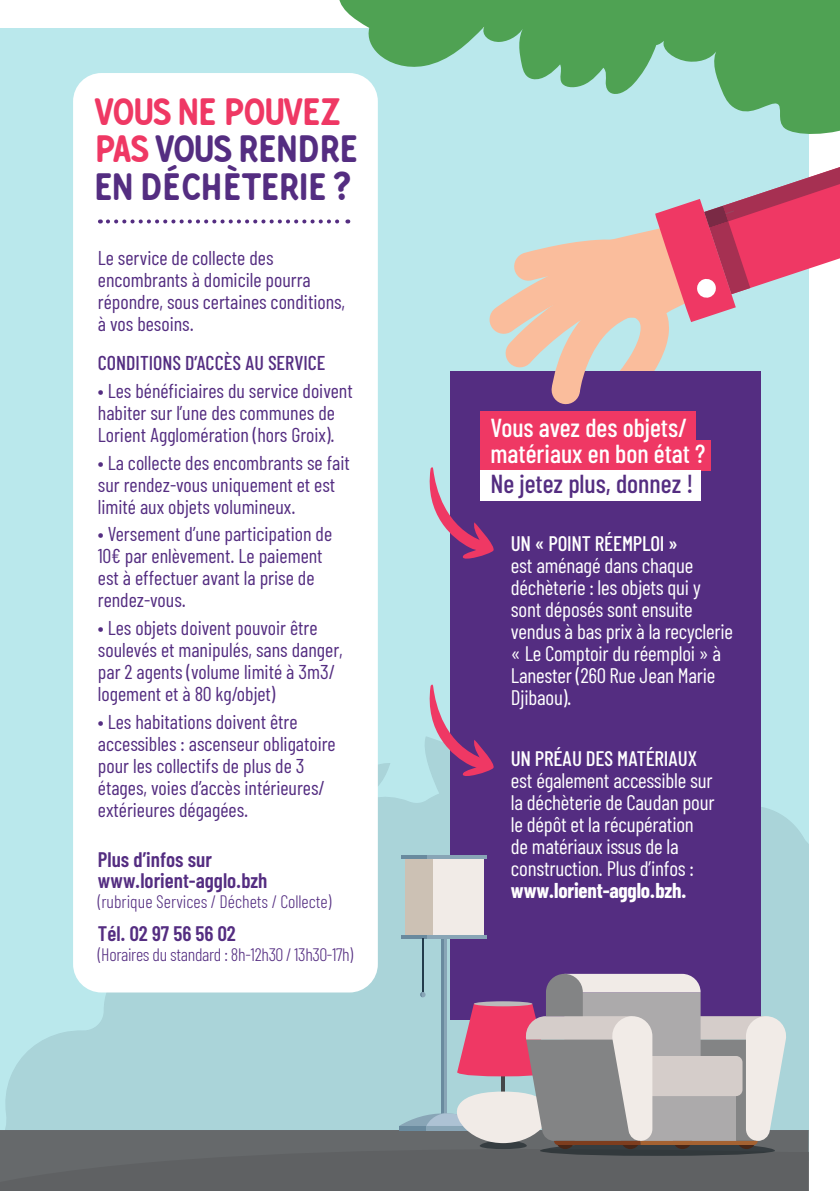
<style>
.page{position:relative;width:840px;height:1191px;background:#fff}
.page>*{position:absolute;margin:0;border:0;box-sizing:border-box;transform-origin:0 0}
.t1{font:38px/37.2px "Gunnar";letter-spacing:-.02em;color:#542d81}
.t2{font:500 26px/26px "Barlow Condensed";color:#fff}
.t3{font:500 26px "Barlow Condensed";color:#542d81}
.t4{font:21px/22px "Barlow Condensed";letter-spacing:-.01em;color:#fff}
.t5{font:600 21px/21.6px "Barlow Condensed";color:#542d81}
.t6{font:500 21px "Barlow Condensed";letter-spacing:-.01em;color:#fff}
.t7{font:700 21px "Barlow Condensed";letter-spacing:-.01em;color:#fff}
.t8{font:20px/22px "Barlow Condensed";color:#542d81}
.t9{font:500 20px "Barlow Condensed";color:#542d81}
.t10{font:300 18px "Barlow Condensed";letter-spacing:-.015em;color:#542d81}
.s1{color:#ef3864}
</style>
<div class="page">
<div style="left:0;top:28px;width:808px;height:1132px;background:#bae8ec"></div>
<svg style="left:5px;top:722px;width:803px;height:407px;fill:#aad4d9"></svg>
<div style="left:0;top:1129px;width:808px;height:62px;background:#5f6163"></div>
<svg style="left:339px;top:0;width:121px;height:95px;fill:#4fa253"></svg>
<svg style="left:460px;top:0;width:379px;height:154px;fill:#4fa253"></svg>
<div style="left:449px;top:371px;width:311px;height:649px;background:#542d81"></div>
<svg style="left:429px;top:464px;width:65px;height:98px"></svg>
<svg style="left:424px;top:682px;width:70px;height:97px"></svg>
<div style="left:480px;top:411px;width:215px;height:31px;background:#ef3864"></div>
<div style="left:480px;top:440px;width:230px;height:31px;background:#ef3864"></div>
<div style="left:480px;top:470px;width:220px;height:31px;background:#fff"></div>
<svg style="left:489px;top:167px;width:350px;height:238px"></svg>
<div style="left:603px;top:371px;width:56px;height:36px;background:#542d81"></div>
<hr style="left:441px;top:897px;width:3px;height:222px;background:#698a9e">
<hr style="left:444px;top:897px;width:2px;height:222px;background:#88a5b6">
<div style="left:405px;top:859px;width:78px;height:75px;background:#f1ebe7"></div>
<div style="left:405px;top:859px;width:28px;height:75px;background:#ccc1b4"></div>
<svg style="left:401px;top:934px;width:26px;height:4px"></svg>
<svg style="left:427px;top:934px;width:59px;height:4px"></svg>
<hr style="left:401px;top:855px;width:85px;height:4px;background:#698a9e">
<hr style="left:427px;top:855px;width:59px;height:4px;background:#88a5b6">
<hr style="left:422px;top:938px;width:1px;height:56px;background:#223b4b">
<svg style="left:399px;top:964px;width:388px;height:191px;background:#a69ba8"></svg>
<div style="left:73px;top:73px;width:304px;height:919px;background:#fff;border-radius:28px"></div>
<svg style="left:108px;top:219px;width:240px;height:4px"></svg>
<h1 class="t1" style="left:94px;top:94px;width:265px"><span class="s1">VOUS NE POUVEZ<br>PAS</span> VOUS RENDRE<br>EN DÉCHÈTERIE ?</h1>
<p class="t8" style="left:98px;top:246px;width:249px">Le service de collecte des encombrants à domicile pourra répondre, sous certaines conditions, à vos besoins.</p>
<p class="t9" style="left:98px;top:350px;width:229px">CONDITIONS D’ACCÈS AU SERVICE</p>
<p class="t8" style="left:98px;top:379px;width:256px">• Les bénéficiaires du service doivent habiter sur l’une des communes de<br>Lorient Agglomération (hors Groix).</p>
<p class="t8" style="left:98px;top:451px;width:253px">• La collecte des encombrants se fait sur rendez-vous uniquement et est limité aux objets volumineux.</p>
<p class="t8" style="left:98px;top:522px;width:236px">• Versement d’une participation de<br>10€ par enlèvement. Le paiement est à effectuer avant la prise de rendez-vous.</p>
<p class="t8" style="left:98px;top:616px;width:246px">• Les objets doivent pouvoir être soulevés et manipulés, sans danger, par 2 agents (volume limité à 3m3/ logement et à 80 kg/objet)</p>
<p class="t8" style="left:98px;top:710px;width:239px">• Les habitations doivent être accessibles : ascenseur obligatoire pour les collectifs de plus de 3 étages, voies d’accès intérieures/ extérieures dégagées.</p>
<p class="t5" style="left:98px;top:848px;width:171px">Plus d’infos sur www.lorient-agglo.bzh</p>
<p class="t10" style="left:98px;top:890px;width:235px">(rubrique Services / Déchets / Collecte)</p>
<p class="t5" style="left:98px;top:922px;width:139px">Tél. 02 97 56 56 02</p>
<p class="t10" style="left:98px;top:943px;width:256px">(Horaires du standard : 8h-12h30 / 13h30-17h)</p>
<h2 class="t2" style="left:490px;top:414px;width:216px">Vous avez des objets/ matériaux en bon état ?</h2>
<h2 class="t3" style="left:490px;top:467px;width:204px">Ne jetez plus, donnez !</h2>
<p class="t6" style="left:510px;top:531px;width:168px">UN « POINT RÉEMPLOI »</p>
<p class="t4" style="left:510px;top:554px;width:223px">est aménagé dans chaque déchèterie : les objets qui y sont déposés sont ensuite vendus à bas prix à la recyclerie « Le Comptoir du réemploi » à<br>Lanester (260 Rue Jean Marie<br>Djibaou).</p>
<p class="t6" style="left:510px;top:745px;width:188px">UN PRÉAU DES MATÉRIAUX</p>
<p class="t4" style="left:510px;top:769px;width:205px">est également accessible sur la déchèterie de Caudan pour le dépôt et la récupération de matériaux issus de la construction. Plus d’infos :</p>
<p class="t7" style="left:510px;top:877px;width:177px">www.lorient-agglo.bzh.</p>
</div>
